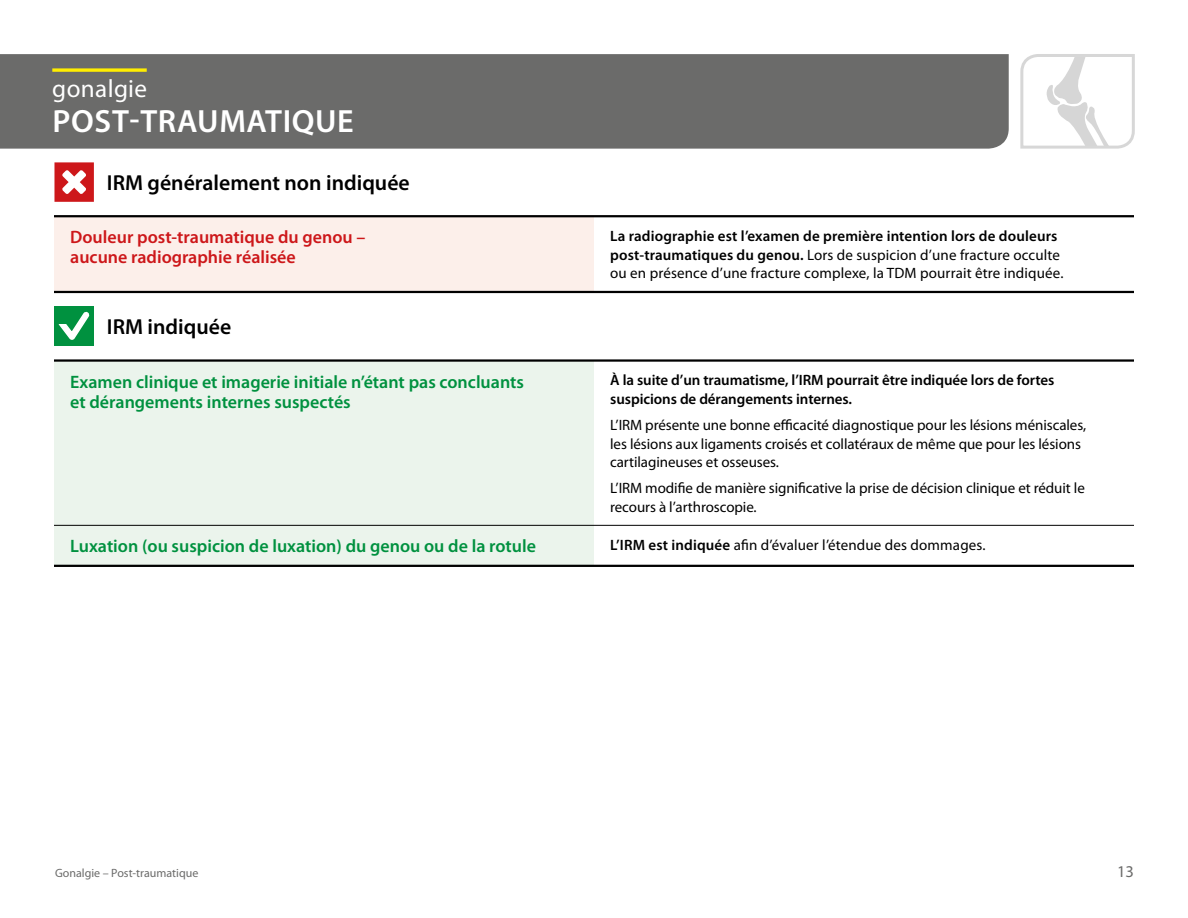
<style>
.page{position:relative;width:1188px;height:918px;background:#fff}
.page>*{position:absolute;margin:0;border:0;box-sizing:border-box;transform-origin:0 0}
.t1{font:600 32.25px "Myriad Pro";letter-spacing:.02em;color:#fff}
.t2{font:25.2px "Myriad Pro";letter-spacing:.015em;color:#fff}
.t3{font:600 21.75px "Myriad Pro";color:#000}
.t4{font:600 18px/20.2px "Myriad Pro";color:#00913f}
.t5{font:600 18px/20.2px "Myriad Pro";color:#cd171a}
.t6{font:16.5px "Myriad Pro";color:#6b6b6a}
.t7{font:15px/18.8px "Myriad Pro";letter-spacing:-.005em;color:#000}
.t8{font:600 15px/18.8px "Myriad Pro";letter-spacing:-.005em;color:#000}
.t9{font:12px "Myriad Pro";color:#6b6b6a}
.s1{font-weight:600}
</style>
<div class="page">
<div style="left:54px;top:216px;width:540px;height:76px;background:#fcefea"></div>
<hr style="left:54px;top:291px;width:540px;height:2px;background:#000">
<hr style="left:594px;top:291px;width:540px;height:2px;background:#000">
<hr style="left:54px;top:215px;width:540px;height:2px;background:#000">
<hr style="left:594px;top:215px;width:540px;height:2px;background:#000">
<svg style="left:54px;top:162px;width:40px;height:40px"></svg>
<div style="left:54px;top:306px;width:40px;height:40px;background:#00913f"></div>
<svg style="left:58px;top:311px;width:32px;height:29px"></svg>
<div style="left:54px;top:362px;width:540px;height:203px;background:#ebf4ec"></div>
<svg style="left:594px;top:524px;width:540px;height:41px"></svg>
<hr style="left:54px;top:565px;width:540px;height:2px;background:#000">
<hr style="left:54px;top:359px;width:540px;height:3px;background:#000">
<hr style="left:594px;top:359px;width:540px;height:3px;background:#000">
<hr style="left:54px;top:525px;width:540px;height:1px;background:#000">
<hr style="left:594px;top:525px;width:540px;height:1px;background:#000">
<hr style="left:594px;top:565px;width:540px;height:2px;background:#000">
<div style="left:0;top:54px;width:1009px;height:95px;background:#6b6b6a"></div>
<svg style="left:52px;top:68px;width:95px;height:4px"></svg>
<svg style="left:1020px;top:54px;width:115px;height:95px"></svg>
<h2 class="t2" style="left:52px;top:73px;width:96px">gonalgie</h2>
<h1 class="t1" style="left:53px;top:101px;width:303px">POST-TRAUMATIQUE</h1>
<h3 class="t3" style="left:107px;top:169px;width:304px">IRM généralement non indiquée</h3>
<p class="t5" style="left:70px;top:227px;width:297px">Douleur post-traumatique du genou – aucune radiographie réalisée</p>
<p class="t7" style="left:610px;top:226px;width:455px"><span class="s1">La radiographie est l’examen de première intention lors de douleurs post-traumatiques du genou.</span> Lors de suspicion d’une fracture occulte ou en présence d’une fracture complexe, la TDM pourrait être indiquée.</p>
<h3 class="t3" style="left:107px;top:313px;width:126px">IRM indiquée</h3>
<p class="t4" style="left:70px;top:371px;width:455px">Examen clinique et imagerie initiale n’étant pas concluants et dérangements internes suspectés</p>
<p class="t8" style="left:610px;top:371px;width:446px">À la suite d’un traumatisme, l’IRM pourrait être indiquée lors de fortes suspicions de dérangements internes.</p>
<p class="t7" style="left:610px;top:415px;width:478px">L’IRM présente une bonne efficacité diagnostique pour les lésions méniscales, les lésions aux ligaments croisés et collatéraux de même que pour les lésions cartilagineuses et osseuses.</p>
<p class="t7" style="left:610px;top:478px;width:476px">L’IRM modifie de manière significative la prise de décision clinique et réduit le recours à l’arthroscopie.</p>
<p class="t4" style="left:70px;top:536px;width:467px">Luxation (ou suspicion de luxation) du genou ou de la rotule</p>
<p class="t7" style="left:610px;top:535px;width:377px"><span class="s1">L’IRM est indiquée</span> afin d’évaluer l’étendue des dommages.</p>
<p class="t9" style="left:55px;top:866px;width:145px">Gonalgie – Post-traumatique</p>
<p class="t6" style="left:1117px;top:861px;width:18px">13</p>
</div>
